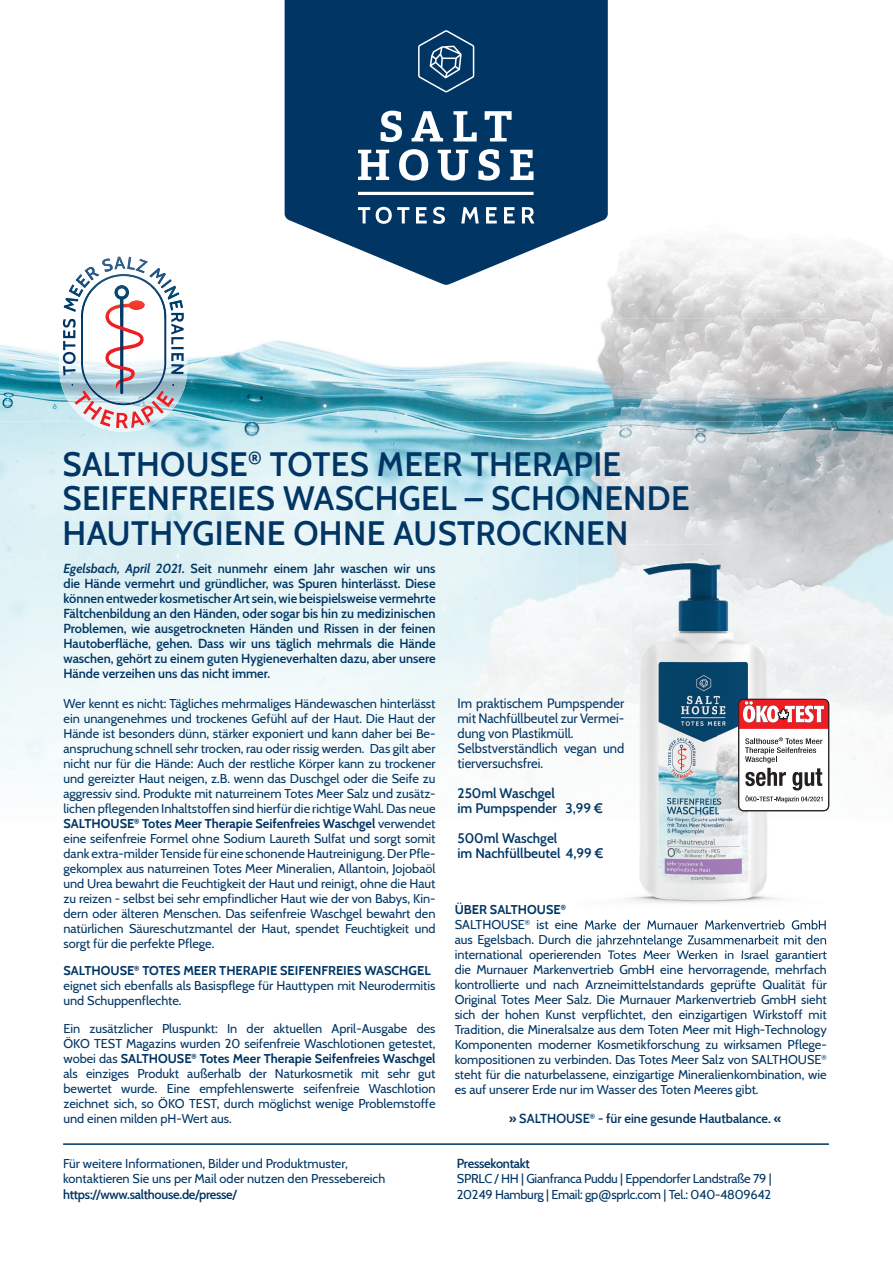
<style>
.page{position:relative;width:893px;height:1263px;background:#fff}
.page>*{position:absolute;margin:0;border:0;box-sizing:border-box;transform-origin:0 0}
.t1{font:600 33px/34.5px "Cabin";letter-spacing:.01em;color:#003564}
.t2{font:13.5px/15px "Cabin";color:#003564;scale:.96 1}
.t3{font:600 13.5px/15px "Cabin";color:#003564}
.t4{font:12.75px/15px "Cabin";color:#003564;text-align:justify}
.t5{font:600 12.75px/15px "Cabin";color:#003564;text-align:justify}
.t6{font:12.75px/15.8px "Cabin";letter-spacing:-.02em;color:#003564}
.t7{font:600 12.75px "Cabin";letter-spacing:-.02em;color:#003564}
.t8{font:700 12.75px "Cabin";color:#003564}
.s1{font-style:italic}
.s2{font-weight:700}
</style>
<div class="page">
<img style="left:0;top:319px;width:893px;height:103px">
<img style="left:59px;top:256px;width:128px;height:166px">
<img style="left:59px;top:276px;width:4px;height:43px">
<img style="left:184px;top:276px;width:709px;height:43px">
<img style="left:0;top:422px;width:578px;height:361px">
<img style="left:578px;top:422px;width:315px;height:149px">
<img style="left:88px;top:428px;width:70px;height:4px">
<svg style="left:63px;top:257px;width:121px;height:171px"></svg>
<img style="left:65px;top:521px;width:561px;height:24px">
<img style="left:576px;top:855px;width:188px;height:95px">
<img style="left:764px;top:855px;width:62px;height:95px">
<img style="left:576px;top:544px;width:282px;height:311px">
<img style="left:576px;top:920px;width:250px;height:9px">
<img style="left:576px;top:935px;width:251px;height:12px">
<img style="left:585px;top:950px;width:240px;height:3px">
<img style="left:576px;top:544px;width:50px;height:1px">
<svg style="left:285px;top:0;width:323px;height:285px;fill:#003564"></svg>
<svg style="left:358px;top:111px;width:176px;height:113px"></svg>
<svg style="left:418px;top:30px;width:56px;height:62px;background:#2a567d"></svg>
<hr style="left:63px;top:1143px;width:766px;height:2px;background:#003564">
<svg style="left:738px;top:699px;width:91px;height:112px"></svg>
<h1 class="t1" style="left:63px;top:445px;width:629px">SALTHOUSE<sup>®</sup> TOTES MEER THERAPIE<br>SEIFENFREIES WASCHGEL – SCHONENDE<br>HAUTHYGIENE OHNE AUSTROCKNEN</h1>
<p class="t5" style="left:63px;top:560px;width:374px"><span class="s1">Egelsbach, April 2021.</span> Seit nunmehr einem Jahr waschen wir uns die Hände vermehrt und gründlicher, was Spuren hinterlässt. Diese können entweder kosmetischer Art sein, wie beispielsweise vermehrte Fältchenbildung an den Händen, oder sogar bis hin zu medizinischen Problemen, wie ausgetrockneten Händen und Rissen in der feinen Hautoberfläche, gehen. Dass wir uns täglich mehrmals die Hände waschen, gehört zu einem guten Hygieneverhalten dazu, aber unsere Hände verzeihen uns das nicht immer.</p>
<p class="t4" style="left:63px;top:695px;width:374px">Wer kennt es nicht: Tägliches mehrmaliges Händewaschen hinterlässt ein unangenehmes und trockenes Gefühl auf der Haut. Die Haut der Hände ist besonders dünn, stärker exponiert und kann daher bei Be&shy;anspruchung schnell sehr trocken, rau oder rissig werden. Das gilt aber nicht nur für die Hände: Auch der restliche Körper kann zu trockener und gereizter Haut neigen, z.B. wenn das Duschgel oder die Seife zu aggressiv sind. Produkte mit naturreinem Totes Meer Salz und zusätz&shy;lichen pflegenden Inhaltstoffen sind hierfür die richtige Wahl. Das neue <span class="s2">SALTHOUSE</span><sup>®</sup> <span class="s2">Totes Meer Therapie Seifenfreies Waschgel</span> verwendet eine seifenfreie Formel ohne Sodium Laureth Sulfat und sorgt somit dank extra-milder Tenside für eine schonende Hautreinigung. Der Pfle&shy;gekomplex aus naturreinen Totes Meer Mineralien, Allantoin, Jojobaöl und Urea bewahrt die Feuchtigkeit der Haut und reinigt, ohne die Haut zu reizen - selbst bei sehr empfindlicher Haut wie der von Babys, Kin&shy;dern oder älteren Menschen. Das seifenfreie Waschgel bewahrt den natürlichen Säureschutzmantel der Haut, spendet Feuchtigkeit und sorgt für die perfekte Pflege.</p>
<p class="t4" style="left:63px;top:962px;width:374px;text-align:left"><span class="s2">SALTHOUSE</span><sup>®</sup> <span class="s2">TOTES MEER THERAPIE SEIFENFREIES WASCHGEL </span>eignet sich ebenfalls als Basispflege für Hauttypen mit Neurodermitis und Schuppenflechte.</p>
<p class="t4" style="left:63px;top:1020px;width:374px">Ein zusätzlicher Pluspunkt: In der aktuellen April-Ausgabe des ÖKO TEST Magazins wurden 20 seifenfreie Waschlotionen getestet, wobei das <span class="s2">SALTHOUSE</span><sup>®</sup> <span class="s2">Totes Meer Therapie Seifenfreies Waschgel </span>als einziges Produkt außerhalb der Naturkosmetik mit sehr gut bewertet wurde. Eine empfehlenswerte seifenfreie Waschlotion zeichnet sich, so ÖKO TEST, durch möglichst wenige Problemstoffe und einen milden pH-Wert aus.</p>
<p class="t4" style="left:63px;top:1154px;width:324px;line-height:15.8px">Für weitere Informationen, Bilder und Produktmuster, kontaktieren Sie uns per Mail oder nutzen den Pressebereich</p>
<p class="t7" style="left:63px;top:1184px;width:175px">https://www.salthouse.de/presse/</p>
<p class="t2" style="left:458px;top:695px;width:175px">Im praktischem Pumpspender mit Nachfüllbeutel zur Vermei&shy;dung von Plastikmüll.<br>Selbstverständlich vegan und tierversuchsfrei.</p>
<p class="t3" style="left:458px;top:785px;width:147px">250ml Waschgel<br>im Pumpspender 3,99 €</p>
<p class="t3" style="left:458px;top:830px;width:147px">500ml Waschgel<br>im Nachfüllbeutel 4,99 €</p>
<p class="t8" style="left:455px;top:900px;width:113px">ÜBER SALTHOUSE<sup>®</sup></p>
<p class="t4" style="left:455px;top:946px;width:374px">international operierenden Totes Meer Werken in Israel garantiert die Murnauer Markenvertrieb GmbH eine hervorragende, mehrfach kontrollierte und nach Arzneimittelstandards geprüfte Qualität für Original Totes Meer Salz. Die Murnauer Markenvertrieb GmbH sieht sich der hohen Kunst verpflichtet, den einzigartigen Wirkstoff mit Tradition, die Mineralsalze aus dem Toten Meer mit High-Technology Komponenten moderner Kosmetikforschung zu wirksamen Pflege&shy;kompositionen zu verbinden. Das Totes Meer Salz von SALTHOUSE<sup>® </sup>steht für die naturbelassene, einzigartige Mineralienkombination, wie es auf unserer Erde nur im Wasser des Toten Meeres gibt.</p>
<p class="t5" style="left:509px;top:1110px;width:274px"><span class="s2">»</span> SALTHOUSE<sup>®</sup> - für eine gesunde Hautbalance. <span class="s2">«</span></p>
<p class="t7" style="left:457px;top:1153px;width:75px">Pressekontakt</p>
<p class="t6" style="left:457px;top:1170px;width:316px">SPRLC / HH | Gianfranca Puddu | Eppendorfer Landstraße 79 |<br>20249 Hamburg | Email: gp@sprlc.com | Tel.: 040-4809642</p>
</div>
